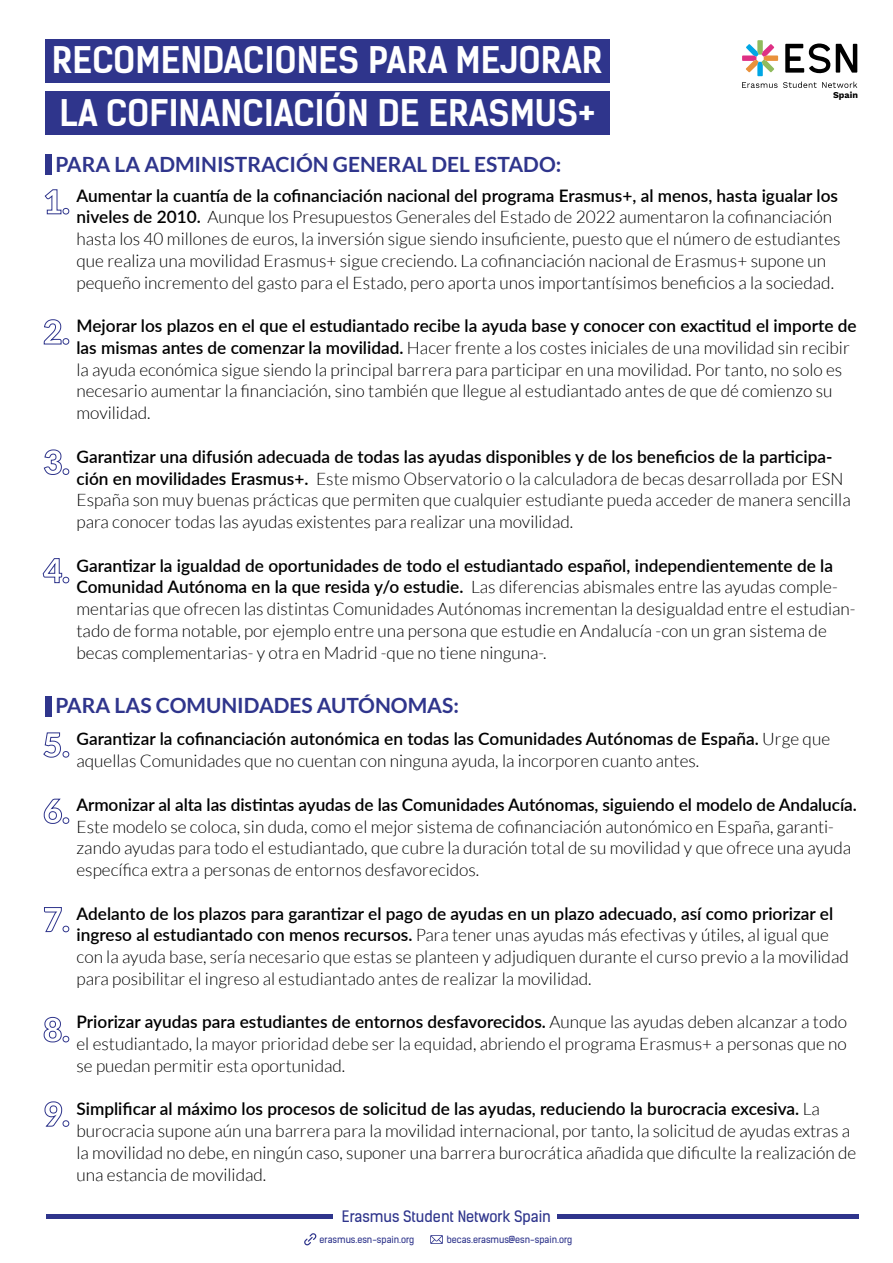
<style>
.page{position:relative;width:893px;height:1263px;background:#fff}
.page>*{position:absolute;margin:0;border:0;box-sizing:border-box;transform-origin:0 0}
.t1{font:700 34.95px/52.5px "Kelson Sans";color:#fff}
.t2{font:700 21px "Lato";color:#2f358c}
.t3{font:300 17.25px/21.8px "Lato";color:#000}
.t4{font:600 17.25px "Lato";letter-spacing:-.005em;color:#000}
.t5{font:15px "Kelson Sans";color:#2f358c}
.t6{font:9.3px "Kelson Sans";color:#2f358c}
.t7{font:700 9px "Work Sans";color:#000}
.s1{font-weight:600}
</style>
<div class="page">
<hr style="left:47px;top:1214px;width:286px;height:4px;background:#2f358c">
<hr style="left:557px;top:1214px;width:302px;height:4px;background:#2f358c">
<svg style="left:304px;top:1233px;width:12px;height:12px"></svg>
<svg style="left:430px;top:1235px;width:13px;height:9px"></svg>
<div style="left:45px;top:39px;width:565px;height:43px;background:#2f358c"></div>
<div style="left:45px;top:92px;width:565px;height:43px;background:#2f358c"></div>
<svg style="left:742px;top:82px;width:115px;height:6px"></svg>
<svg style="left:836px;top:44px;width:21px;height:29px"></svg>
<svg style="left:742px;top:40px;width:36px;height:36px"></svg>
<svg style="left:785px;top:43px;width:45px;height:31px"></svg>
<div style="left:45px;top:154px;width:7px;height:21px;background:#2f358c"></div>
<div style="left:45px;top:696px;width:7px;height:20px;background:#2f358c"></div>
<svg style="left:44px;top:189px;width:26px;height:26px"></svg>
<svg style="left:43px;top:319px;width:27px;height:26px"></svg>
<svg style="left:43px;top:449px;width:27px;height:26px"></svg>
<svg style="left:42px;top:558px;width:28px;height:26px"></svg>
<svg style="left:43px;top:732px;width:27px;height:26px"></svg>
<svg style="left:43px;top:798px;width:27px;height:26px"></svg>
<svg style="left:44px;top:907px;width:26px;height:26px"></svg>
<svg style="left:43px;top:1016px;width:27px;height:27px"></svg>
<svg style="left:44px;top:1101px;width:26px;height:26px"></svg>
<h1 class="t1" style="left:52px;top:34px;width:552px">RECOMENDACIONES PARA MEJORAR<br>LA COFINANCIACIÓN DE ERASMUS+</h1>
<p class="t2" style="left:55px;top:152px;width:507px">PARA LA ADMINISTRACIÓN GENERAL DEL ESTADO:</p>
<p class="t3" style="left:76px;top:185px;width:766px"><span class="s1">Aumentar la cuantía de la cofinanciación nacional del programa Erasmus+, al menos, hasta igualar los niveles de 2010.</span> Aunque los Presupuestos Generales del Estado de 2022 aumentaron la cofinanciación hasta los 40 millones de euros, la inversión sigue siendo insuficiente, puesto que el número de estudiantes que realiza una movilidad Erasmus+ sigue creciendo. La cofinanciación nacional de Erasmus+ supone un pequeño incremento del gasto para el Estado, pero aporta unos importantísimos beneficios a la sociedad.</p>
<p class="t3" style="left:76px;top:315px;width:782px"><span class="s1">Mejorar los plazos en el que el estudiantado recibe la ayuda base y conocer con exactitud el importe de las mismas antes de comenzar la movilidad.</span> Hacer frente a los costes iniciales de una movilidad sin recibir la ayuda económica sigue siendo la principal barrera para participar en una movilidad. Por tanto, no solo es necesario aumentar la financiación, sino también que llegue al estudiantado antes de que dé comienzo su movilidad.</p>
<p class="t3" style="left:76px;top:446px;width:776px"><span class="s1">Garantizar una difusión adecuada de todas las ayudas disponibles y de los beneficios de la participa&shy;ción en movilidades Erasmus+.</span> Este mismo Observatorio o la calculadora de becas desarrollada por ESN España son muy buenas prácticas que permiten que cualquier estudiante pueda acceder de manera sencilla para conocer todas las ayudas existentes para realizar una movilidad.</p>
<p class="t3" style="left:76px;top:554px;width:781px"><span class="s1">Garantizar la igualdad de oportunidades de todo el estudiantado español, independientemente de la Comunidad Autónoma en la que resida y/o estudie.</span> Las diferencias abismales entre las ayudas comple&shy;mentarias que ofrecen las distintas Comunidades Autónomas incrementan la desigualdad entre el estudian&shy;tado de forma notable, por ejemplo entre una persona que estudie en Andalucía -con un gran sistema de becas complementarias- y otra en Madrid -que no tiene ninguna-.</p>
<p class="t2" style="left:55px;top:693px;width:405px">PARA LAS COMUNIDADES AUTÓNOMAS:</p>
<p class="t3" style="left:76px;top:728px;width:755px"><span class="s1">Garantizar la cofinanciación autonómica en todas las Comunidades Autónomas de España.</span> Urge que aquellas Comunidades que no cuentan con ninguna ayuda, la incorporen cuanto antes.</p>
<p class="t4" style="left:76px;top:792px;width:782px">Armonizar al alta las distintas ayudas de las Comunidades Autónomas, siguiendo el modelo de Andalucía.</p>
<p class="t3" style="left:76px;top:815px;width:776px">Este modelo se coloca, sin duda, como el mejor sistema de cofinanciación autonómico en España, garanti&shy;zando ayudas para todo el estudiantado, que cubre la duración total de su movilidad y que ofrece una ayuda específica extra a personas de entornos desfavorecidos.</p>
<p class="t3" style="left:76px;top:902px;width:774px"><span class="s1">Adelanto de los plazos para garantizar el pago de ayudas en un plazo adecuado, así como priorizar el ingreso al estudiantado con menos recursos.</span> Para tener unas ayudas más efectivas y útiles, al igual que con la ayuda base, sería necesario que estas se planteen y adjudiquen durante el curso previo a la movilidad para posibilitar el ingreso al estudiantado antes de realizar la movilidad.</p>
<p class="t3" style="left:76px;top:1011px;width:772px;text-align:justify"><span class="s1">Priorizar ayudas para estudiantes de entornos desfavorecidos.</span> Aunque las ayudas deben alcanzar a todo el estudiantado, la mayor prioridad debe ser la equidad, abriendo el programa Erasmus+ a personas que no se puedan permitir esta oportunidad.</p>
<p class="t3" style="left:76px;top:1098px;width:781px"><span class="s1">Simplificar al máximo los procesos de solicitud de las ayudas, reduciendo la burocracia excesiva.</span> La burocracia supone aún una barrera para la movilidad internacional, por tanto, la solicitud de ayudas extras a la movilidad no debe, en ningún caso, suponer una barrera burocrática añadida que dificulte la realización de una estancia de movilidad.</p>
<p class="t7" style="left:833px;top:90px;width:26px">Spain</p>
<p class="t5" style="left:342px;top:1207px;width:211px">Erasmus Student Network Spain</p>
<p class="t6" style="left:320px;top:1233px;width:96px">erasmus.esn-spain.org</p>
<p class="t6" style="left:447px;top:1233px;width:127px">becas.erasmus@esn-spain.org</p>
</div>
